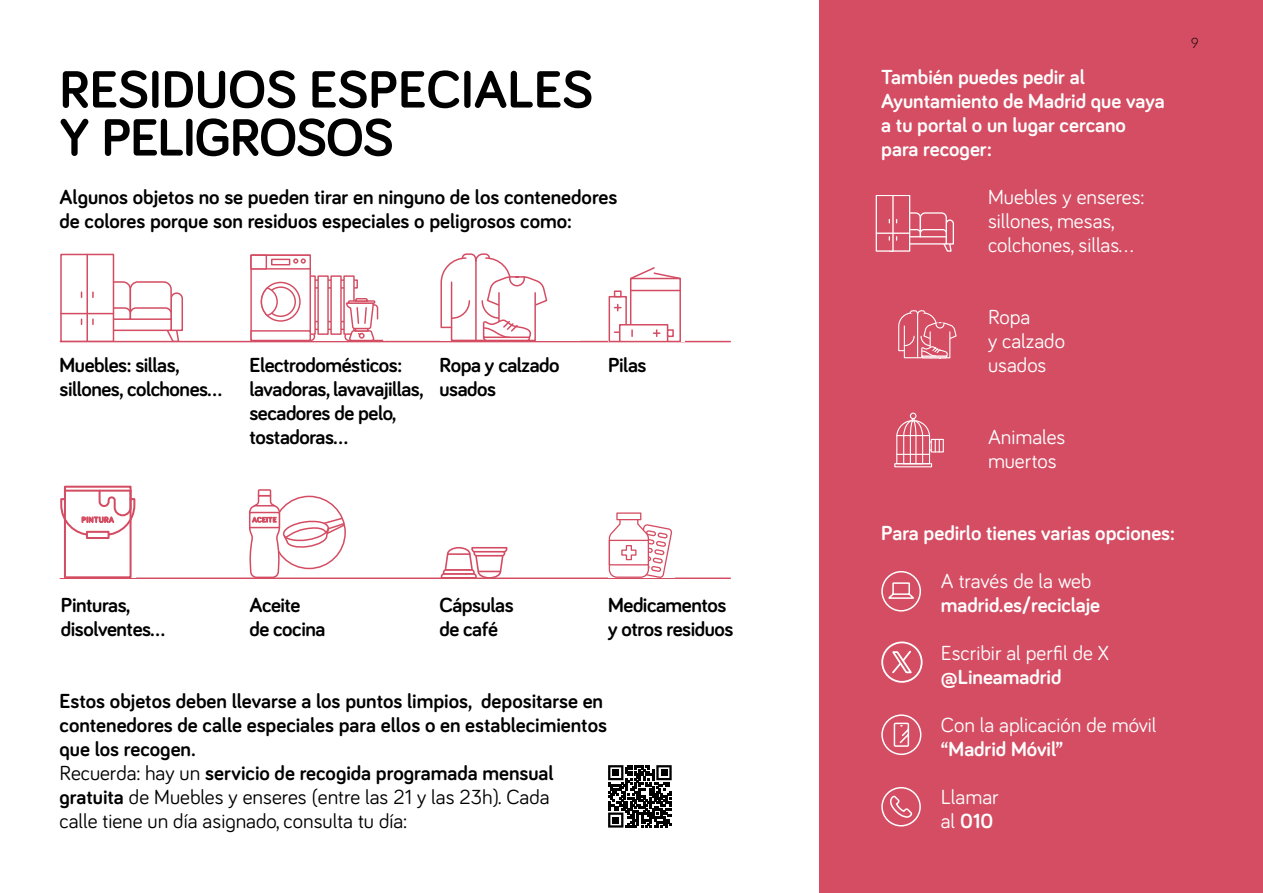
<style>
.page{position:relative;width:1263px;height:893px;background:#fff}
.page>*{position:absolute;margin:0;border:0;box-sizing:border-box;transform-origin:0 0}
.t1{font:700 54px/48px "Bariol";color:#000}
.t2{font:700 21px/24px "Bariol";color:#000}
.t3{font:700 21px/24px "Bariol";letter-spacing:-.02em;color:#000}
.t4{font:700 21px/24px "Bariol";color:#fff}
.t5{font:21px/24px "Bariol";color:#fff}
.t6{font:300 14.25px "Lato";color:#000}
.s1{font-weight:400}
.s2{font-weight:700}
</style>
<div class="page">
<div style="left:819px;top:0;width:444px;height:893px;background:#d44d63"></div>
<div style="left:60px;top:254px;width:54px;height:88px;border:2px solid #d44c62"></div>
<hr style="left:86px;top:254px;width:2px;height:87px;background:#d44c62">
<hr style="left:61px;top:313px;width:52px;height:1px;background:#d44c62">
<svg style="left:77px;top:280px;width:107px;height:61px"></svg>
<div style="left:876px;top:195px;width:34px;height:57px;border:1px solid #fff"></div>
<hr style="left:892px;top:195px;width:2px;height:56px;background:#fff">
<hr style="left:876px;top:233px;width:34px;height:1px;background:#fff">
<svg style="left:886px;top:212px;width:68px;height:40px"></svg>
<svg style="left:898px;top:310px;width:59px;height:48px"></svg>
<div style="left:931px;top:439px;width:13px;height:13px;border:1px solid #fff"></div>
<div style="left:894px;top:463px;width:38px;height:4px;border:1px solid #fff"></div>
<svg style="left:896px;top:413px;width:44px;height:55px"></svg>
<svg style="left:440px;top:547px;width:68px;height:30px"></svg>
<hr style="left:60px;top:341px;width:670px;height:1px;background:#d44d63">
<hr style="left:60px;top:577px;width:670px;height:2px;background:#d44d63">
<div style="left:306px;top:332px;width:9px;height:8px;border:1px solid #d44c62;border-radius:50%"></div>
<div style="left:344px;top:332px;width:10px;height:8px;border:1px solid #d44c62;border-radius:50%"></div>
<div style="left:310px;top:279px;width:48px;height:10px;border:1px solid #d44c62"></div>
<div style="left:310px;top:321px;width:40px;height:9px;border:1px solid #d44c62"></div>
<div style="left:305px;top:276px;width:10px;height:58px;background:#fff"></div>
<div style="left:304px;top:275px;width:12px;height:60px;border:1px solid #d44c62"></div>
<div style="left:318px;top:276px;width:10px;height:58px;background:#fff"></div>
<div style="left:317px;top:275px;width:12px;height:60px;border:1px solid #d44c62"></div>
<div style="left:331px;top:276px;width:10px;height:58px;background:#fff"></div>
<div style="left:330px;top:275px;width:12px;height:60px;border:1px solid #d44c62"></div>
<div style="left:344px;top:276px;width:10px;height:58px;background:#fff"></div>
<div style="left:343px;top:275px;width:12px;height:60px;border:1px solid #d44c62"></div>
<div style="left:251px;top:255px;width:59px;height:85px;background:#fff"></div>
<div style="left:250px;top:255px;width:61px;height:85px;border:1px solid #d44c62"></div>
<svg style="left:271px;top:258px;width:20px;height:8px"></svg>
<div style="left:250px;top:255px;width:61px;height:15px;border:1px solid #d44c62"></div>
<div style="left:250px;top:330px;width:61px;height:10px;border:1px solid #d44c62"></div>
<div style="left:250px;top:255px;width:17px;height:15px;border:1px solid #d44c62"></div>
<div style="left:272px;top:259px;width:18px;height:6px;background:#fff"></div>
<div style="left:271px;top:259px;width:19px;height:6px;border:1px solid #d44c62"></div>
<svg style="left:293px;top:258px;width:13px;height:6px"></svg>
<svg style="left:261px;top:282px;width:39px;height:39px"></svg>
<div style="left:261px;top:282px;width:40px;height:40px;border:1px solid #d44c62;border-radius:50%"></div>
<div style="left:266px;top:287px;width:29px;height:29px;background:#fff;border-radius:50%"></div>
<div style="left:265px;top:286px;width:31px;height:31px;border:1px solid #d44c62;border-radius:50%"></div>
<svg style="left:260px;top:286px;width:19px;height:31px"></svg>
<svg style="left:345px;top:297px;width:38px;height:43px"></svg>
<svg style="left:440px;top:253px;width:108px;height:87px"></svg>
<div style="left:608px;top:265px;width:77px;height:77px;background:#fff"></div>
<div style="left:630px;top:278px;width:51px;height:64px;border:2px solid #d44c62"></div>
<div style="left:609px;top:296px;width:18px;height:46px;border:2px solid #d44c62"></div>
<div style="left:614px;top:290px;width:8px;height:7px;border:2px solid #d44c62"></div>
<svg style="left:615px;top:304px;width:6px;height:7px"></svg>
<div style="left:620px;top:325px;width:48px;height:17px;background:#fff"></div>
<div style="left:619px;top:324px;width:49px;height:18px;border:2px solid #d44c62"></div>
<div style="left:667px;top:329px;width:7px;height:8px;border:2px solid #d44c62"></div>
<svg style="left:653px;top:330px;width:7px;height:6px"></svg>
<svg style="left:631px;top:330px;width:2px;height:6px"></svg>
<svg style="left:630px;top:267px;width:51px;height:13px"></svg>
<hr style="left:631px;top:290px;width:49px;height:1px;background:#d44c62">
<div style="left:60px;top:485px;width:76px;height:93px;background:#fff"></div>
<div style="left:64px;top:486px;width:68px;height:92px;border:2px solid #d44c62"></div>
<div style="left:86px;top:531px;width:24px;height:8px;border:2px solid #d44c62"></div>
<svg style="left:60px;top:489px;width:76px;height:48px"></svg>
<svg style="left:249px;top:489px;width:96px;height:88px"></svg>
<svg style="left:608px;top:517px;width:64px;height:60px"></svg>
<div style="left:617px;top:513px;width:24px;height:7px;background:#fff"></div>
<div style="left:616px;top:512px;width:25px;height:8px;border:1px solid #d44c62"></div>
<svg style="left:881px;top:787px;width:40px;height:40px"></svg>
<svg style="left:881px;top:571px;width:40px;height:41px"></svg>
<svg style="left:881px;top:714px;width:41px;height:41px"></svg>
<svg style="left:608px;top:765px;width:64px;height:63px"></svg>
<div style="left:612px;top:769px;width:7px;height:7px;background:#000"></div>
<div style="left:661px;top:769px;width:6px;height:7px;background:#000"></div>
<div style="left:612px;top:817px;width:7px;height:6px;background:#000"></div>
<div style="left:881px;top:641px;width:41px;height:42px;border:2px solid #fff;border-radius:50%"></div>
<svg style="left:892px;top:650px;width:20px;height:24px"></svg>
<h1 class="t1" style="left:60px;top:63px;width:535px">RESIDUOS ESPECIALES<br>Y PELIGROSOS</h1>
<p class="t2" style="left:60px;top:184px;width:559px">Algunos objetos no se pueden tirar en ninguno de los contenedores de colores porque son residuos especiales o peligrosos como:</p>
<p class="t3" style="left:60px;top:352px;width:164px">Muebles: sillas, sillones, colchones…</p>
<p class="t3" style="left:249px;top:352px;width:176px">Electrodomésticos: lavadoras, lavavajillas, secadores de pelo, tostadoras…</p>
<p class="t3" style="left:439px;top:352px;width:122px">Ropa y calzado usados</p>
<p class="t2" style="left:608px;top:352px;width:40px">Pilas</p>
<p class="t3" style="left:61px;top:592px;width:95px">Pinturas, disolventes...</p>
<p class="t3" style="left:249px;top:592px;width:77px">Aceite de cocina</p>
<p class="t3" style="left:439px;top:592px;width:76px">Cápsulas de café</p>
<p class="t3" style="left:608px;top:592px;width:127px">Medicamentos y otros residuos</p>
<p class="t2" style="left:60px;top:688px;width:549px">Estos objetos deben llevarse a los puntos limpios, depositarse en contenedores de calle especiales para ellos o en establecimientos que los recogen.<br><span class="s1">Recuerda: hay un</span> servicio de recogida programada mensual gratuita <span class="s1">de Muebles y enseres (entre las 21 y las 23h). Cada<br>calle tiene un día asignado, consulta tu día:</span></p>
<p class="t4" style="left:881px;top:64px;width:285px">También puedes pedir al<br>Ayuntamiento de Madrid que vaya a tu portal o un lugar cercano para recoger:</p>
<p class="t5" style="left:988px;top:184px;width:158px">Muebles y enseres: sillones, mesas, colchones, sillas…</p>
<p class="t5" style="left:988px;top:304px;width:78px">Ropa<br>y calzado usados</p>
<p class="t5" style="left:988px;top:424px;width:79px">Animales muertos</p>
<p class="t6" style="left:1190px;top:35px;width:10px">9</p>
<p class="t4" style="left:881px;top:520px;width:295px">Para pedirlo tienes varias opciones:</p>
<p class="t5" style="left:941px;top:568px;width:152px">A través de la web</p>
<p class="t4" style="left:941px;top:592px;width:161px">madrid.es/reciclaje</p>
<p class="t5" style="left:941px;top:640px;width:169px">Escribir al perfil de X</p>
<p class="t4" style="left:941px;top:664px;width:122px">@Lineamadrid</p>
<p class="t5" style="left:941px;top:712px;width:217px">Con la aplicación de móvil</p>
<p class="t4" style="left:941px;top:736px;width:124px">“Madrid Móvil”</p>
<p class="t5" style="left:941px;top:784px;width:59px">Llamar al <span class="s2">010</span></p>
</div>
